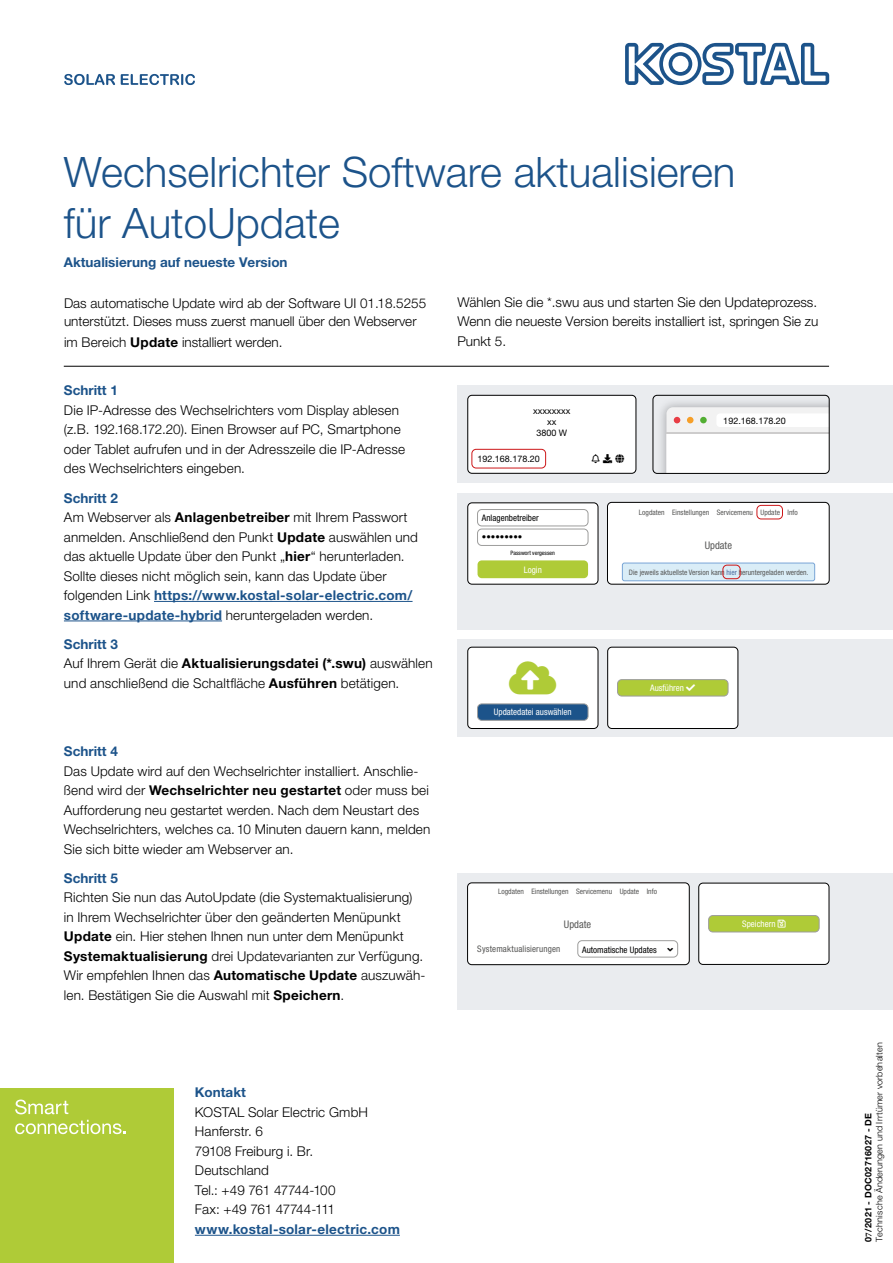
<style>
.page{position:relative;width:893px;height:1263px;background:#fff}
.page>*{position:absolute;margin:0;border:0;box-sizing:border-box;transform-origin:0 0}
.t1{font:300 42px/50.4px "Helvetica Neue LT Pro";color:#1c538a}
.t2{font:300 13.5px/19.5px "Helvetica Neue LT Pro";letter-spacing:.01em;color:#000}
.t3{font:300 13.5px/19.5px "Helvetica Neue LTW1 G";color:#000;text-align:justify}
.t4{font:700 13.5px "Helvetica Neue LTW1 G";color:#1c538a}
.t5{font:700 13.5px "Helvetica Neue LT Pro";color:#1c538a}
.t6{font:700 13.5px "Helvetica Neue LT Pro";letter-spacing:.02em;color:#1c538a}
.t7{font:condensed 10.5px "Helvetica Neue LT Pro";color:#575756}
.t8{font:300 9px/11.1px "Helvetica Neue LT Pro";letter-spacing:.025em;color:#000}
.t9{font:9px/10.8px "Helvetica Neue LT Pro";color:#000;text-align:center}
.t10{font:condensed 9px "Helvetica Neue LT Pro";color:#fff}
.t11{font:condensed 9px "Helvetica Neue LT Pro";color:#000}
.t12{font:condensed 9px "Helvetica Neue LT Pro";letter-spacing:.015em;color:#575756}
.t13{font:condensed 7.5px "Helvetica Neue LT Pro";color:#575756}
.t14{font:condensed 6px "Helvetica Neue LT Pro";color:#000}
.s1{font-family:"Helvetica Neue LTW1 G"}
.s2{font-weight:700}
.s3{font-weight:700;color:#1c538a}
.s4{color:#4d6d9f}
.s5{font-family:"Minion Pro";font-weight:700}
</style>
<div class="page">
<div style="left:457px;top:386px;width:436px;height:97px;background:#eaecef"></div>
<div style="left:457px;top:493px;width:436px;height:136px;background:#eaecef"></div>
<div style="left:457px;top:639px;width:436px;height:98px;background:#eaecef"></div>
<div style="left:457px;top:873px;width:436px;height:137px;background:#eaecef"></div>
<svg style="left:625px;top:43px;width:204px;height:42px"></svg>
<svg style="left:64px;top:74px;width:51px;height:11px"></svg>
<svg style="left:121px;top:74px;width:74px;height:11px"></svg>
<div style="left:0;top:1089px;width:173px;height:174px;background:#afcb37"></div>
<svg style="left:15px;top:1099px;width:53px;height:15px"></svg>
<svg style="left:15px;top:1120px;width:111px;height:14px"></svg>
<hr style="left:154px;top:601px;width:259px;height:1px;background:#1c538a">
<hr style="left:64px;top:621px;width:158px;height:1px;background:#1c538a">
<hr style="left:195px;top:1235px;width:205px;height:1px;background:#1c538a">
<hr style="left:64px;top:366px;width:765px;height:1px;background:#000">
<div style="left:468px;top:395px;width:168px;height:78px;background:#fff;border-radius:4px"></div>
<div style="left:468px;top:395px;width:168px;height:78px;border:1px solid #000;border-radius:4px"></div>
<div style="left:468px;top:503px;width:130px;height:81px;background:#fff;border-radius:4px"></div>
<div style="left:468px;top:503px;width:130px;height:81px;border:1px solid #000;border-radius:4px"></div>
<div style="left:468px;top:647px;width:130px;height:81px;background:#fff;border-radius:4px"></div>
<div style="left:468px;top:647px;width:130px;height:82px;border:1px solid #000;border-radius:4px"></div>
<div style="left:608px;top:647px;width:130px;height:81px;background:#fff;border-radius:4px"></div>
<div style="left:607px;top:647px;width:131px;height:82px;border:1px solid #000;border-radius:4px"></div>
<div style="left:699px;top:883px;width:130px;height:81px;background:#fff;border-radius:4px"></div>
<div style="left:699px;top:883px;width:130px;height:81px;border:1px solid #000;border-radius:4px"></div>
<div style="left:471px;top:449px;width:75px;height:19px;border:1px solid #cd1719;border-radius:4px"></div>
<div style="left:477px;top:509px;width:111px;height:17px;border:1px solid #9d9d9c;border-radius:4px"></div>
<div style="left:477px;top:704px;width:111px;height:16px;background:#1c538a;border-radius:4px"></div>
<div style="left:477px;top:704px;width:111px;height:16px;border:1px solid #9d9d9c;border-radius:4px"></div>
<div style="left:617px;top:680px;width:111px;height:16px;background:#afcb37;border-radius:4px"></div>
<div style="left:617px;top:679px;width:111px;height:17px;border:1px solid #9d9d9c;border-radius:4px"></div>
<div style="left:709px;top:915px;width:110px;height:17px;background:#afcb37;border-radius:4px"></div>
<div style="left:708px;top:915px;width:111px;height:17px;border:1px solid #9d9d9c;border-radius:4px"></div>
<div style="left:477px;top:560px;width:111px;height:18px;background:#afcb37;border-radius:4px"></div>
<div style="left:477px;top:529px;width:111px;height:17px;border:1px solid #9d9d9c;border-radius:4px"></div>
<div style="left:468px;top:883px;width:221px;height:82px;background:#fff;border-radius:4px"></div>
<div style="left:467px;top:883px;width:222px;height:82px;border:1px solid #000;border-radius:4px"></div>
<div style="left:578px;top:940px;width:100px;height:17px;border:1px solid #9d9d9c;border-radius:4px"></div>
<div style="left:607px;top:502px;width:222px;height:82px;background:#fff;border-radius:4px"></div>
<div style="left:607px;top:502px;width:222px;height:82px;border:1px solid #000;border-radius:4px"></div>
<div style="left:756px;top:505px;width:27px;height:14px;border:1px solid #cd1719;border-radius:4px"></div>
<div style="left:622px;top:563px;width:193px;height:18px;background:#daedf7;border-radius:2px"></div>
<div style="left:622px;top:563px;width:193px;height:18px;border:1px solid #78a5d6;border-radius:2px"></div>
<div style="left:722px;top:565px;width:19px;height:14px;border:1px solid #cd1719;border-radius:4px"></div>
<svg style="left:666px;top:407px;width:163px;height:66px"></svg>
<div style="left:653px;top:395px;width:176px;height:79px;border:1px solid #000;border-radius:4px"></div>
<h1 class="t1" style="left:64px;top:146px;width:673px">Wechselrichter Software aktualisieren für AutoUpdate</h1>
<p class="t4" style="left:64px;top:254px;width:225px">Aktualisierung auf neueste Version</p>
<p class="t2" style="left:64px;top:293px;width:364px;line-height:18.5px">Das automatische Update wird ab der Software UI 01.18.5255 unterstützt. Diese<span class="s1">s</span> muss zuerst manuell über den Webserver</p>
<p class="t2" style="left:64px;top:332px;width:220px">im Bereich <span class="s2">Update</span> installiert werden.</p>
<p class="t5" style="left:64px;top:382px;width:56px">Schritt 1</p>
<p class="t2" style="left:64px;top:400px;width:343px">Die IP-Adresse des Wechselrichters vom Display ablesen (z.B. 192.168.172.20). Einen Browser auf PC, Smartphone oder Tablet aufrufen und in der Adresszeile die IP-Adresse des Wechselrichters eingeben.</p>
<p class="t2" style="left:64px;top:488px;width:355px"><span class="s3">Schritt 2<br></span>Am Webserver als <span class="s2">Anlagenbetreiber</span> mit Ihrem Passwort anmelden. Anschließend den Punkt <span class="s2">Update</span> auswählen und das aktuelle Update über den Punkt „<span class="s2">hier</span>“ herunterladen.<br>Sollte dieses nicht möglich sein, kann das Update über folgenden Link <span class="s3">https://www.kostal-solar-electric.com/ software-update-hybrid</span> heruntergeladen werden.</p>
<p class="t2" style="left:64px;top:634px;width:370px"><span class="s3">Schritt 3<br></span>Auf Ihrem Gerät die <span class="s2">Aktualisierungsdatei (*.swu)</span> auswählen und anschließend die Schaltfläche <span class="s2">Ausführen</span> betätigen.</p>
<p class="t5" style="left:64px;top:743px;width:56px">Schritt 4</p>
<p class="t2" style="left:64px;top:761px;width:368px">Das Update wird auf den Wechselrichter installiert. Anschlie&shy;ßend wird der <span class="s2">Wechselrichter neu gestartet</span> oder muss bei Aufforderung neu gestartet werden. Nach dem Neustart des Wechselrichters, welches ca.10 Minuten dauern kann, melden Sie sich bitte wieder am Webserver an.</p>
<p class="t5" style="left:64px;top:869px;width:56px">Schritt 5</p>
<p class="t2" style="left:64px;top:887px;width:363px">Richten Sie nun das AutoUpdate (die Systemaktualisierung) in Ihrem Wechselrichter über den geänderten Menüpunkt <span class="s2">Update</span> ein. Hier stehen Ihnen nun unter dem Menüpunkt <span class="s2">Systemaktualisierung</span> drei Updatevarianten zur Verfügung.<br>Wir empfehlen Ihnen das <span class="s2">Automatische Update</span> auszuwäh&shy;len. Bestätigen Sie die Auswahl mit <span class="s2">Speichern</span>.</p>
<p class="t3" style="left:457px;top:292px;width:363px">Wählen Sie die *.swu aus und starten Sie den Updateprozess.<br>Wenn die neueste Version bereits installiert ist, springen Sie zu Punkt 5.</p>
<p class="t9" style="left:533px;top:405px;width:39px">xxxxxxxx xx<br>3800 W</p>
<p class="t9" style="left:477px;top:453px;width:64px">192.168.178.20</p>
<p class="t11" style="left:482px;top:512px;width:58px">Anlagenbetreiber</p>
<p class="t9" style="left:482px;top:532px;width:42px">•••••••••</p>
<p class="t14" style="left:511px;top:549px;width:46px">Passwort vergessen</p>
<p class="t10" style="left:524px;top:564px;width:20px">Login</p>
<p class="t10" style="left:494px;top:707px;width:79px">Updatedatei auswählen</p>
<p class="t9" style="left:723px;top:415px;width:64px">192.168.178.20</p>
<p class="t13" style="left:639px;top:508px;width:160px">Logdaten Einstellungen Servicemenu Update Info</p>
<p class="t7" style="left:705px;top:539px;width:29px">Update</p>
<p class="t13" style="left:629px;top:567px;width:181px">Die jeweils aktuellste Version kann <span class="s4">hier</span> heruntergeladen werden.</p>
<p class="t10" style="left:650px;top:683px;width:35px">Ausführen</p>
<p class="t13" style="left:498px;top:886px;width:160px">Logdaten Einstellungen Servicemenu Update Info</p>
<p class="t7" style="left:564px;top:918px;width:29px">Update</p>
<p class="t12" style="left:477px;top:944px;width:85px">Systemaktualisierungen</p>
<p class="t11" style="left:582px;top:944px;width:93px">Automatische Updates ■●□■</p>
<p class="t10" style="left:742px;top:919px;width:35px">Speichern</p>
<p class="t5" style="left:195px;top:1084px;width:53px">Kontakt</p>
<p class="t2" style="left:195px;top:1102px;width:175px">KOSTAL Solar Electric GmbH<br>Hanferstr. 6<br>79108 Freiburg i. Br.<br>Deutschland<br>Tel.: +49 761 47744-100<br>Fax: +49 761 47744-111</p>
<p class="t6" style="left:195px;top:1220px;width:206px">www.kostal-solar-electric.com</p>
<p class="t8" style="left:862px;top:1242px;width:201px;rotate:-90deg"><span class="s2">0</span><span class="s5">7</span><span class="s2">/2021 - DOC02716027 - DE<br></span>Technische Änderungen und Irrtümer vorbehalten</p>
</div>
